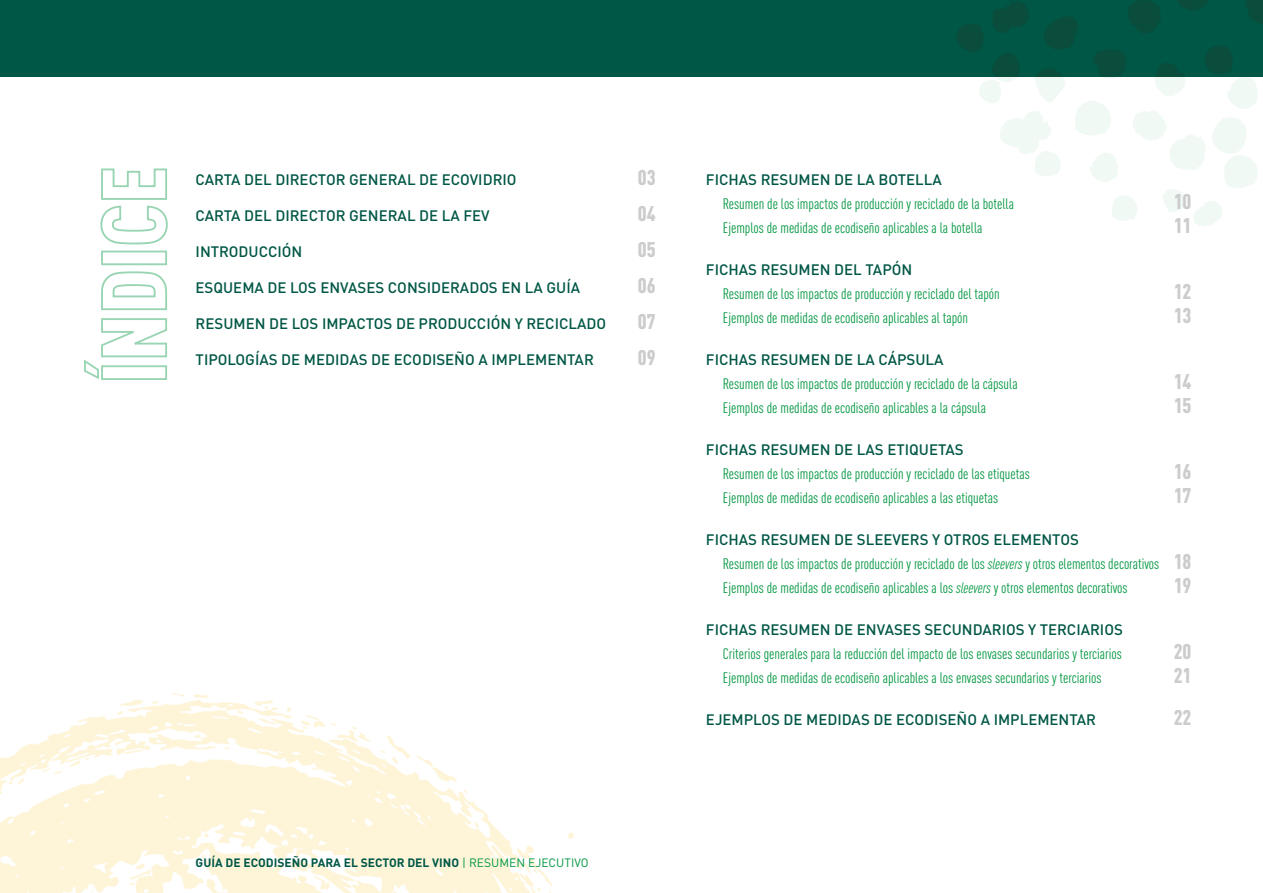
<style>
.page{position:relative;width:1263px;height:893px;background:#fff}
.page>*{position:absolute;margin:0;border:0;box-sizing:border-box;transform-origin:0 0}
.t1{font:900 condensed 21px/42px "DIN Pro";color:#ccc}
.t2{font:condensed 15px "DIN Pro";color:#009640}
.t3{font:500 15px "DIN Pro";color:#005746}
.t4{font:700 12px "DIN Pro";color:#005746}
.s1{font-style:italic}
.s2{font-weight:400;color:#009640}
</style>
<div class="page">
<img style="left:0;top:693px;width:574px;height:200px">
<svg style="left:84px;top:318px;width:83px;height:62px"></svg>
<svg style="left:101px;top:271px;width:66px;height:40px"></svg>
<div style="left:101px;top:251px;width:66px;height:14px;border:2px solid #99d5b3"></div>
<svg style="left:100px;top:168px;width:68px;height:77px"></svg>
<div style="left:0;top:0;width:1263px;height:77px;background:#005746"></div>
<p class="t3" style="left:196px;top:168px;width:322px">CARTA DEL DIRECTOR GENERAL DE ECOVIDRIO</p>
<p class="t3" style="left:196px;top:204px;width:296px">CARTA DEL DIRECTOR GENERAL DE LA FEV</p>
<p class="t3" style="left:196px;top:240px;width:108px">INTRODUCCIÓN</p>
<p class="t3" style="left:196px;top:276px;width:386px">ESQUEMA DE LOS ENVASES CONSIDERADOS EN LA GUÍA</p>
<p class="t3" style="left:196px;top:312px;width:412px">RESUMEN DE LOS IMPACTOS DE PRODUCCIÓN Y RECICLADO</p>
<p class="t3" style="left:196px;top:348px;width:400px">TIPOLOGÍAS DE MEDIDAS DE ECODISEÑO A IMPLEMENTAR</p>
<h1 class="t1" style="left:638px;top:154px;width:19px">03</h1>
<h1 class="t1" style="left:638px;top:190px;width:19px">04</h1>
<h1 class="t1" style="left:638px;top:226px;width:19px">05</h1>
<h1 class="t1" style="left:638px;top:262px;width:19px">06</h1>
<h1 class="t1" style="left:638px;top:298px;width:19px">07</h1>
<h1 class="t1" style="left:638px;top:334px;width:19px">09</h1>
<p class="t3" style="left:706px;top:168px;width:237px">FICHAS RESUMEN DE LA BOTELLA</p>
<p class="t2" style="left:723px;top:193px;width:293px">Resumen de los impactos de producción y reciclado de la botella</p>
<p class="t2" style="left:723px;top:217px;width:261px">Ejemplos de medidas de ecodiseño aplicables a la botella</p>
<p class="t3" style="left:706px;top:258px;width:208px">FICHAS RESUMEN DEL TAPÓN</p>
<p class="t2" style="left:723px;top:283px;width:278px">Resumen de los impactos de producción y reciclado del tapón</p>
<p class="t2" style="left:723px;top:307px;width:247px">Ejemplos de medidas de ecodiseño aplicables al tapón</p>
<p class="t3" style="left:706px;top:348px;width:239px">FICHAS RESUMEN DE LA CÁPSULA</p>
<p class="t2" style="left:723px;top:373px;width:296px">Resumen de los impactos de producción y reciclado de la cápsula</p>
<p class="t2" style="left:723px;top:397px;width:265px">Ejemplos de medidas de ecodiseño aplicables a la cápsula</p>
<p class="t3" style="left:706px;top:438px;width:259px">FICHAS RESUMEN DE LAS ETIQUETAS</p>
<p class="t2" style="left:723px;top:463px;width:308px">Resumen de los impactos de producción y reciclado de las etiquetas</p>
<p class="t2" style="left:723px;top:487px;width:277px">Ejemplos de medidas de ecodiseño aplicables a las etiquetas</p>
<p class="t3" style="left:706px;top:528px;width:374px">FICHAS RESUMEN DE SLEEVERS Y OTROS ELEMENTOS</p>
<p class="t2" style="left:723px;top:553px;width:438px">Resumen de los impactos de producción y reciclado de los <span class="s1">sleevers</span> y otros elementos decorativos</p>
<p class="t2" style="left:723px;top:577px;width:406px">Ejemplos de medidas de ecodiseño aplicables a los <span class="s1">sleevers</span> y otros elementos decorativos</p>
<p class="t3" style="left:706px;top:618px;width:418px">FICHAS RESUMEN DE ENVASES SECUNDARIOS Y TERCIARIOS</p>
<p class="t2" style="left:723px;top:643px;width:400px">Criterios generales para la reducción del impacto de los envases secundarios y terciarios</p>
<p class="t2" style="left:723px;top:667px;width:380px">Ejemplos de medidas de ecodiseño aplicables a los envases secundarios y terciarios</p>
<p class="t3" style="left:706px;top:708px;width:392px">EJEMPLOS DE MEDIDAS DE ECODISEÑO A IMPLEMENTAR</p>
<h1 class="t1" style="left:1174px;top:178px;width:19px">10</h1>
<h1 class="t1" style="left:1174px;top:202px;width:19px">11</h1>
<h1 class="t1" style="left:1174px;top:268px;width:19px">12</h1>
<h1 class="t1" style="left:1174px;top:292px;width:19px">13</h1>
<h1 class="t1" style="left:1174px;top:358px;width:19px">14</h1>
<h1 class="t1" style="left:1174px;top:382px;width:19px">15</h1>
<h1 class="t1" style="left:1174px;top:448px;width:19px">16</h1>
<h1 class="t1" style="left:1174px;top:472px;width:19px">17</h1>
<h1 class="t1" style="left:1174px;top:538px;width:19px">18</h1>
<h1 class="t1" style="left:1174px;top:562px;width:19px">19</h1>
<h1 class="t1" style="left:1174px;top:628px;width:19px">20</h1>
<h1 class="t1" style="left:1174px;top:652px;width:19px">21<br>22</h1>
<p class="t4" style="left:196px;top:854px;width:395px">GUÍA DE ECODISEÑO PARA EL SECTOR DEL VINO <span class="s2">| RESUMEN EJECUTIVO</span></p>
</div>
